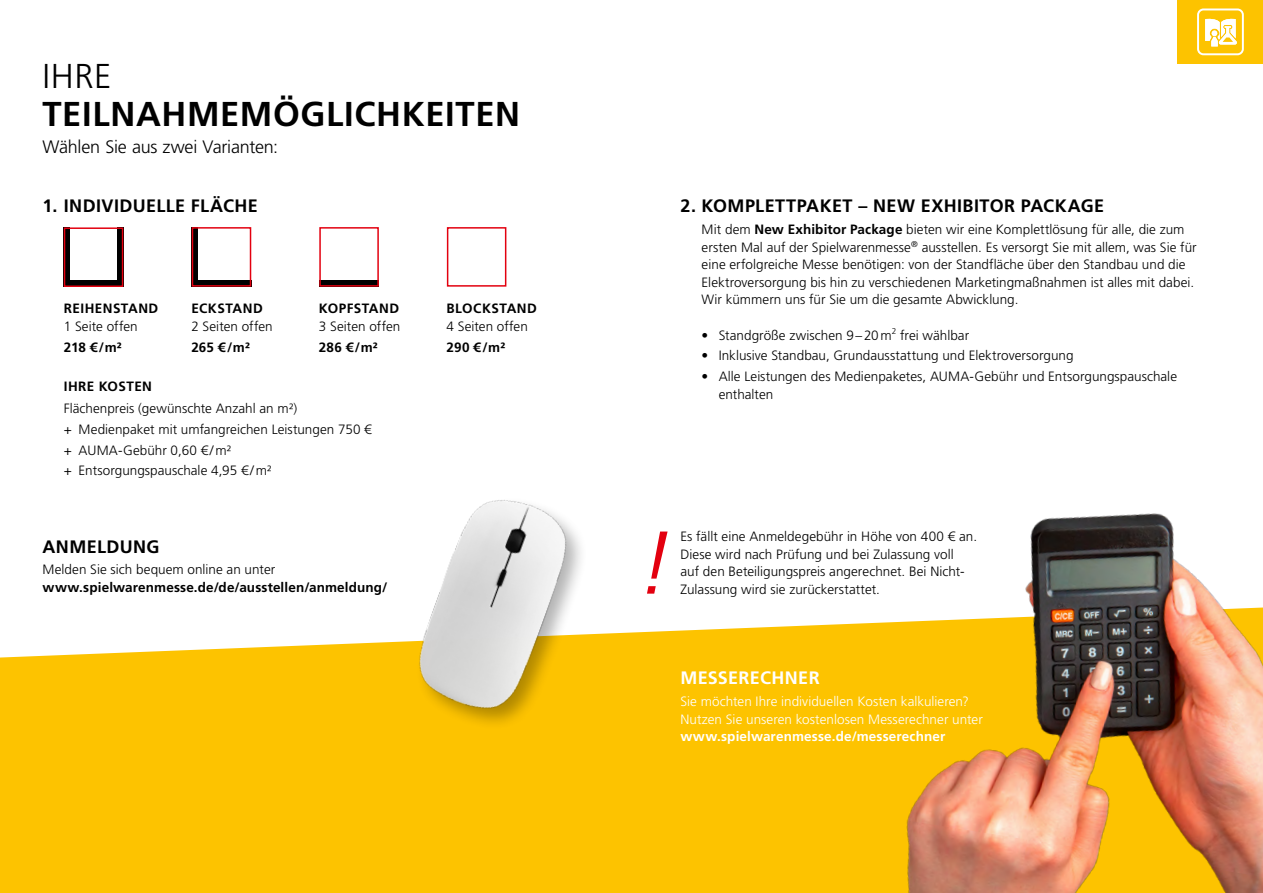
<style>
.page{position:relative;width:1263px;height:893px;background:#fff}
.page>*{position:absolute;margin:0;border:0;box-sizing:border-box;transform-origin:0 0}
.Zitat_Anführungszeic{font:italic 300 88.95px "Frutiger LT Pro";color:#e3000f}
.Head_Frutiger_Bold_2{font:700 34.5px/38px "Frutiger LT Pro";letter-spacing:.02em;color:#000}
.Head_Frutiger_Bold_1{font:700 18px "Frutiger LT Pro";letter-spacing:.025em;color:#000}
.Body_Frutiger_Light{font:300 18px "Frutiger LT Pro";letter-spacing:-.01em;color:#000}
.Head_Frutiger_Bold_1-2{font:700 18px "Frutiger LT Pro";letter-spacing:.02em;color:#fff}
.Body_Frutiger_Light-2{font:300 13.5px/17.5px "Frutiger LT Pro";color:#000}
.Body_Frutiger_Light-3{font:300 13.5px/17.5px "Frutiger LT Pro";letter-spacing:.005em;color:#fff}
.Body_Frutiger_Light-4{font:700 13.5px/17.5px "Frutiger LT Pro";letter-spacing:.015em;color:#000}
.Body_Frutiger_Light-5{font:700 13.5px "Frutiger LT Pro";letter-spacing:.035em;color:#000}
.Head_Frutiger_Bold_1-3{font:700 13.5px "Frutiger LT Pro";letter-spacing:.03em;color:#000}
.s1{font-weight:300}
.s2{font-weight:700}
</style>
<div class="page">
<div style="left:0;top:622px;width:896px;height:271px;background:#fdc300"></div>
<img style="left:896px;top:513px;width:367px;height:380px">
<div style="left:1178px;top:0;width:85px;height:64px;background:#fdc300"></div>
<svg style="left:1198px;top:9px;width:45px;height:46px"></svg>
<div style="left:1197px;top:9px;width:47px;height:46px;border:2px solid #fff;border-radius:5px"></div>
<div style="left:64px;top:227px;width:6px;height:60px;background:#000"></div>
<div style="left:117px;top:227px;width:6px;height:60px;background:#000"></div>
<div style="left:64px;top:281px;width:59px;height:6px;background:#000"></div>
<div style="left:64px;top:227px;width:59px;height:60px;border:2px solid #e3000f"></div>
<div style="left:192px;top:227px;width:6px;height:60px;background:#000"></div>
<div style="left:192px;top:280px;width:59px;height:7px;background:#000"></div>
<div style="left:192px;top:227px;width:59px;height:60px;border:2px solid #e3000f"></div>
<div style="left:319px;top:280px;width:60px;height:7px;background:#000"></div>
<div style="left:319px;top:227px;width:60px;height:60px;border:2px solid #e3000f"></div>
<div style="left:447px;top:227px;width:59px;height:60px;border:2px solid #e3000f"></div>
<img style="left:380px;top:500px;width:232px;height:251px">
<p class="Head_Frutiger_Bold_2" style="left:43px;top:57px;width:479px"><span class="s1">IHRE<br></span>TEILNAHMEMÖGLICHKEITEN</p>
<p class="Body_Frutiger_Light" style="left:43px;top:137px;width:237px">Wählen Sie aus zwei Varianten:</p>
<p class="Head_Frutiger_Bold_1" style="left:43px;top:196px;width:217px">1. INDIVIDUELLE FLÄCHE</p>
<p class="Body_Frutiger_Light-5" style="left:64px;top:300px;width:96px">REIHENSTAND</p>
<p class="Body_Frutiger_Light-2" style="left:64px;top:317px;width:75px">1 Seite offen</p>
<p class="Body_Frutiger_Light-4" style="left:64px;top:339px;width:60px">218 €/m²</p>
<p class="Body_Frutiger_Light-5" style="left:191px;top:300px;width:73px">ECKSTAND</p>
<p class="Body_Frutiger_Light-2" style="left:191px;top:317px;width:83px">2 Seiten offen</p>
<p class="Body_Frutiger_Light-4" style="left:191px;top:339px;width:60px">265 €/m²</p>
<p class="Body_Frutiger_Light-4" style="left:319px;top:300px;width:82px">KOPFSTAND</p>
<p class="Body_Frutiger_Light-2" style="left:319px;top:317px;width:83px">3 Seiten offen</p>
<p class="Body_Frutiger_Light-4" style="left:319px;top:339px;width:60px">286 €/m²</p>
<p class="Head_Frutiger_Bold_1-3" style="left:64px;top:378px;width:90px">IHRE KOSTEN</p>
<p class="Body_Frutiger_Light-2" style="left:64px;top:399px;width:235px">Flächenpreis (gewünschte Anzahl an m²)</p>
<p class="Body_Frutiger_Light-2" style="left:64px;top:420px;width:309px">+ Medienpaket mit umfangreichen Leistungen 750 €</p>
<p class="Body_Frutiger_Light-2" style="left:64px;top:441px;width:169px">+ AUMA-Gebühr 0,60 €/m²</p>
<p class="Body_Frutiger_Light-2" style="left:64px;top:462px;width:210px">+ Entsorgungspauschale 4,95 €/m²</p>
<p class="Head_Frutiger_Bold_1" style="left:43px;top:536px;width:119px">ANMELDUNG</p>
<p class="Body_Frutiger_Light-4" style="left:43px;top:561px;width:346px"><span class="s1">Melden Sie sich bequem online an unter </span>www.spielwarenmesse.de/de/ausstellen/anmeldung/</p>
<p class="Body_Frutiger_Light-5" style="left:446px;top:300px;width:92px">BLOCKSTAND</p>
<p class="Body_Frutiger_Light-2" style="left:446px;top:317px;width:83px">4 Seiten offen</p>
<p class="Body_Frutiger_Light-4" style="left:446px;top:339px;width:60px">290 €/m²</p>
<p class="Head_Frutiger_Bold_1" style="left:680px;top:196px;width:425px">2. KOMPLETTPAKET – NEW EXHIBITOR PACKAGE</p>
<p class="Body_Frutiger_Light-2" style="left:702px;top:221px;width:496px">Mit dem <span class="s2">New Exhibitor Package</span> bieten wir eine Komplettlösung für alle, die zum ersten Mal auf der Spielwarenmesse<sup>®</sup> ausstellen. Es versorgt Sie mit allem, was Sie für eine erfolgreiche Messe benötigen: von der Standfläche über den Standbau und die Elektroversorgung bis hin zu verschiedenen Marketingmaßnahmen ist alles mit dabei.<br>Wir kümmern uns für Sie um die gesamte Abwicklung.</p>
<p class="Body_Frutiger_Light-2" style="left:702px;top:326px;width:269px">• Standgröße zwischen 9–20m<sup>2</sup> frei wählbar</p>
<p class="Body_Frutiger_Light-2" style="left:702px;top:347px;width:373px">• Inklusive Standbau, Grundausstattung und Elektroversorgung</p>
<p class="Body_Frutiger_Light-2" style="left:719px;top:368px;width:460px;text-indent:-17px">• Alle Leistungen des Medienpaketes, AUMA-Gebühr und Entsorgungspauschale enthalten</p>
<p class="Zitat_Anführungszeic" style="left:638px;top:511px;width:36px">!</p>
<p class="Body_Frutiger_Light-2" style="left:680px;top:528px;width:298px">Es fällt eine Anmeldegebühr in Höhe von 400 € an.<br>Diese wird nach Prüfung und bei Zulassung voll<br>auf den Beteiligungspreis angerechnet. Bei Nicht-</p>
<p class="Body_Frutiger_Light-2" style="left:680px;top:580px;width:201px">Zulassung wird sie zurückerstattet.</p>
<p class="Head_Frutiger_Bold_1-2" style="left:680px;top:668px;width:141px">MESSERECHNER</p>
<p class="Body_Frutiger_Light-3" style="left:680px;top:693px;width:304px">Sie möchten Ihre individuellen Kosten kalkulieren?<br>Nutzen Sie unseren kostenlosen Messerechner unter <span class="s2">www.spielwarenmesse.de/messerechner</span></p>
</div>
